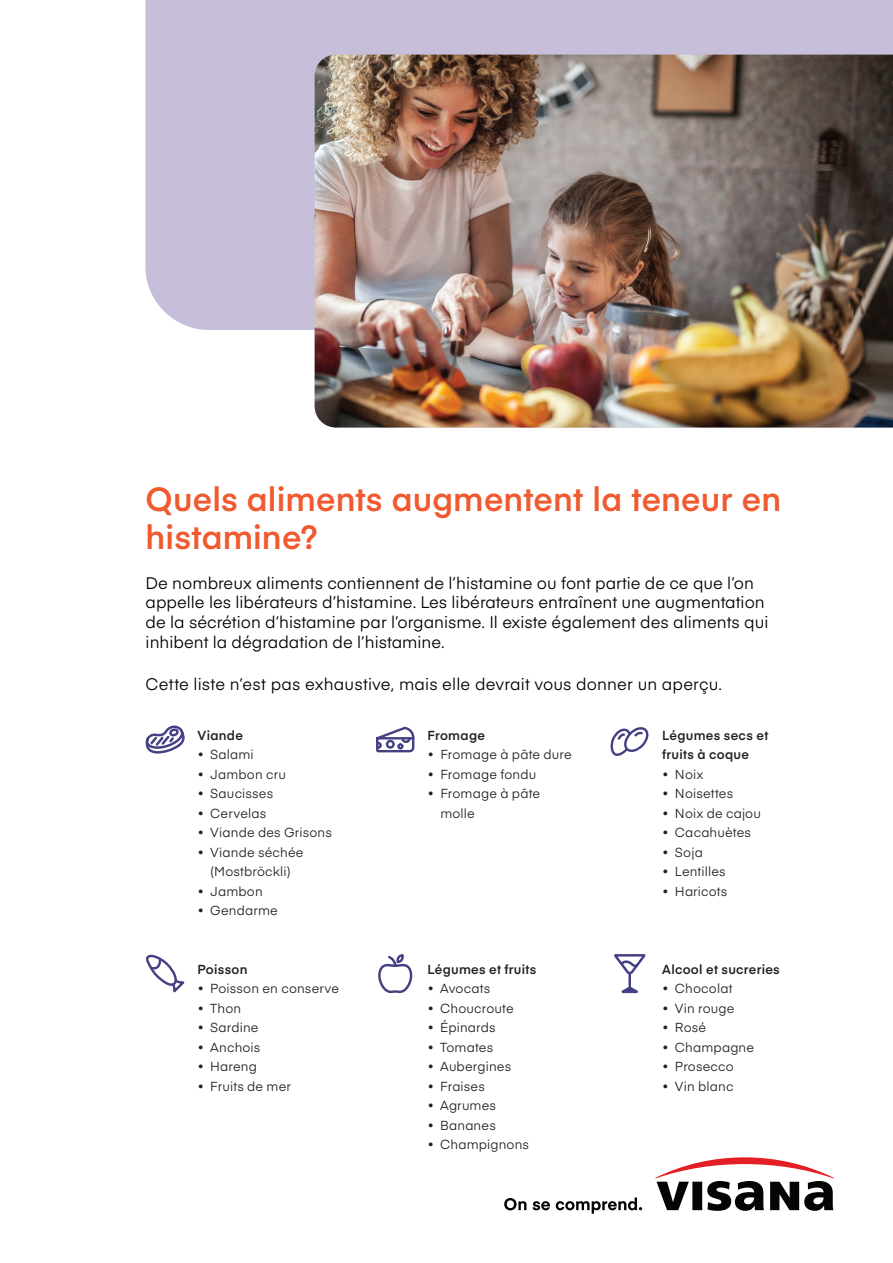
<style>
.page{position:relative;width:893px;height:1263px;background:#fff}
.page>*{position:absolute;margin:0;border:0;box-sizing:border-box;transform-origin:0 0}
.t1{font:600 33px/37.5px "Eina 03";letter-spacing:.005em;color:#f1592f}
.t2{font:16.5px/19.8px "Eina 03";color:#000001}
.t3{font:12.9px/19.5px "Eina 03";letter-spacing:.01em;color:#231f20;text-align:center}
.t4{font:600 12.9px/19.5px "Eina 03";letter-spacing:.02em;color:#231f20}
</style>
<div class="page">
<div style="left:145px;top:0;width:748px;height:330px;background:#c7beda"></div>
<img style="left:315px;top:55px;width:578px;height:372px">
<svg style="left:655px;top:1157px;width:179px;height:54px"></svg>
<svg style="left:504px;top:1198px;width:22px;height:12px"></svg>
<svg style="left:533px;top:1201px;width:17px;height:9px"></svg>
<svg style="left:556px;top:1197px;width:86px;height:16px"></svg>
<svg style="left:146px;top:725px;width:39px;height:29px"></svg>
<svg style="left:146px;top:955px;width:39px;height:38px"></svg>
<svg style="left:378px;top:954px;width:35px;height:39px"></svg>
<svg style="left:376px;top:726px;width:39px;height:27px"></svg>
<svg style="left:610px;top:727px;width:39px;height:29px"></svg>
<hr style="left:628px;top:973px;width:3px;height:15px;background:#444083">
<svg style="left:621px;top:985px;width:17px;height:8px"></svg>
<svg style="left:614px;top:954px;width:32px;height:22px"></svg>
<h1 class="t1" style="left:146px;top:479px;width:637px">Quels aliments augmentent la teneur en histamine?</h1>
<p class="t2" style="left:146px;top:572px;width:624px">De nombreux aliments contiennent de l’histamine ou font partie de ce que l’on appelle les libérateurs d’histamine. Les libérateurs entraînent une augmentation de la sécrétion d’histamine par l’organisme. Il existe également des aliments qui inhibent la dégradation de l’histamine.</p>
<p class="t2" style="left:146px;top:673px;width:578px">Cette liste n’est pas exhaustive, mais elle devrait vous donner un aperçu.</p>
<p class="t4" style="left:198px;top:724px;width:47px">Viande</p>
<p class="t3" style="left:198px;top:744px;width:58px">• Salami</p>
<p class="t3" style="left:198px;top:763px;width:90px">• Jambon cru</p>
<p class="t3" style="left:198px;top:783px;width:77px">• Saucisses</p>
<p class="t3" style="left:198px;top:802px;width:70px">• Cervelas</p>
<p class="t3" style="left:198px;top:822px;width:136px">• Viande des Grisons</p>
<p class="t3" style="left:198px;top:841px;width:108px">• Viande séchée (Mostbröckli)</p>
<p class="t3" style="left:198px;top:880px;width:67px">• Jambon</p>
<p class="t3" style="left:198px;top:900px;width:82px">• Gendarme</p>
<p class="t4" style="left:662px;top:724px;width:108px">Légumes secs et fruits à coque</p>
<p class="t3" style="left:662px;top:763px;width:43px">• Noix</p>
<p class="t3" style="left:662px;top:783px;width:73px">• Noisettes</p>
<p class="t3" style="left:662px;top:802px;width:100px">• Noix de cajou</p>
<p class="t3" style="left:662px;top:822px;width:90px">• Cacahuètes</p>
<p class="t3" style="left:662px;top:841px;width:42px">• Soja</p>
<p class="t3" style="left:662px;top:861px;width:65px">• Lentilles</p>
<p class="t3" style="left:662px;top:880px;width:67px">• Haricots</p>
<p class="t4" style="left:428px;top:724px;width:59px">Fromage</p>
<p class="t3" style="left:428px;top:744px;width:146px">• Fromage à pâte dure</p>
<p class="t3" style="left:428px;top:763px;width:110px">• Fromage fondu</p>
<p class="t3" style="left:440px;top:783px;width:101px;text-align:left;text-indent:-13px">• Fromage à pâte molle</p>
<p class="t4" style="left:198px;top:958px;width:51px">Poisson</p>
<p class="t3" style="left:198px;top:978px;width:143px">• Poisson en conserve</p>
<p class="t3" style="left:198px;top:997px;width:45px">• Thon</p>
<p class="t3" style="left:198px;top:1017px;width:63px">• Sardine</p>
<p class="t3" style="left:198px;top:1036px;width:64px">• Anchois</p>
<p class="t3" style="left:198px;top:1056px;width:61px">• Hareng</p>
<p class="t3" style="left:198px;top:1075px;width:95px">• Fruits de mer</p>
<p class="t4" style="left:427px;top:958px;width:110px">Légumes et fruits</p>
<p class="t3" style="left:427px;top:978px;width:64px">• Avocats</p>
<p class="t3" style="left:427px;top:997px;width:88px">• Choucroute</p>
<p class="t3" style="left:427px;top:1017px;width:70px">• Épinards</p>
<p class="t3" style="left:427px;top:1036px;width:67px">• Tomates</p>
<p class="t3" style="left:427px;top:1056px;width:85px">• Aubergines</p>
<p class="t3" style="left:427px;top:1075px;width:59px">• Fraises</p>
<p class="t3" style="left:427px;top:1095px;width:70px">• Agrumes</p>
<p class="t3" style="left:427px;top:1114px;width:70px">• Bananes</p>
<p class="t3" style="left:427px;top:1134px;width:103px">• Champignons</p>
<p class="t4" style="left:662px;top:958px;width:119px">Alcool et sucreries</p>
<p class="t3" style="left:662px;top:978px;width:72px">• Chocolat</p>
<p class="t3" style="left:662px;top:997px;width:74px">• Vin rouge</p>
<p class="t3" style="left:662px;top:1017px;width:45px">• Rosé</p>
<p class="t3" style="left:662px;top:1036px;width:93px">• Champagne</p>
<p class="t3" style="left:662px;top:1056px;width:73px">• Prosecco</p>
<p class="t3" style="left:662px;top:1075px;width:73px">• Vin blanc</p>
</div>
